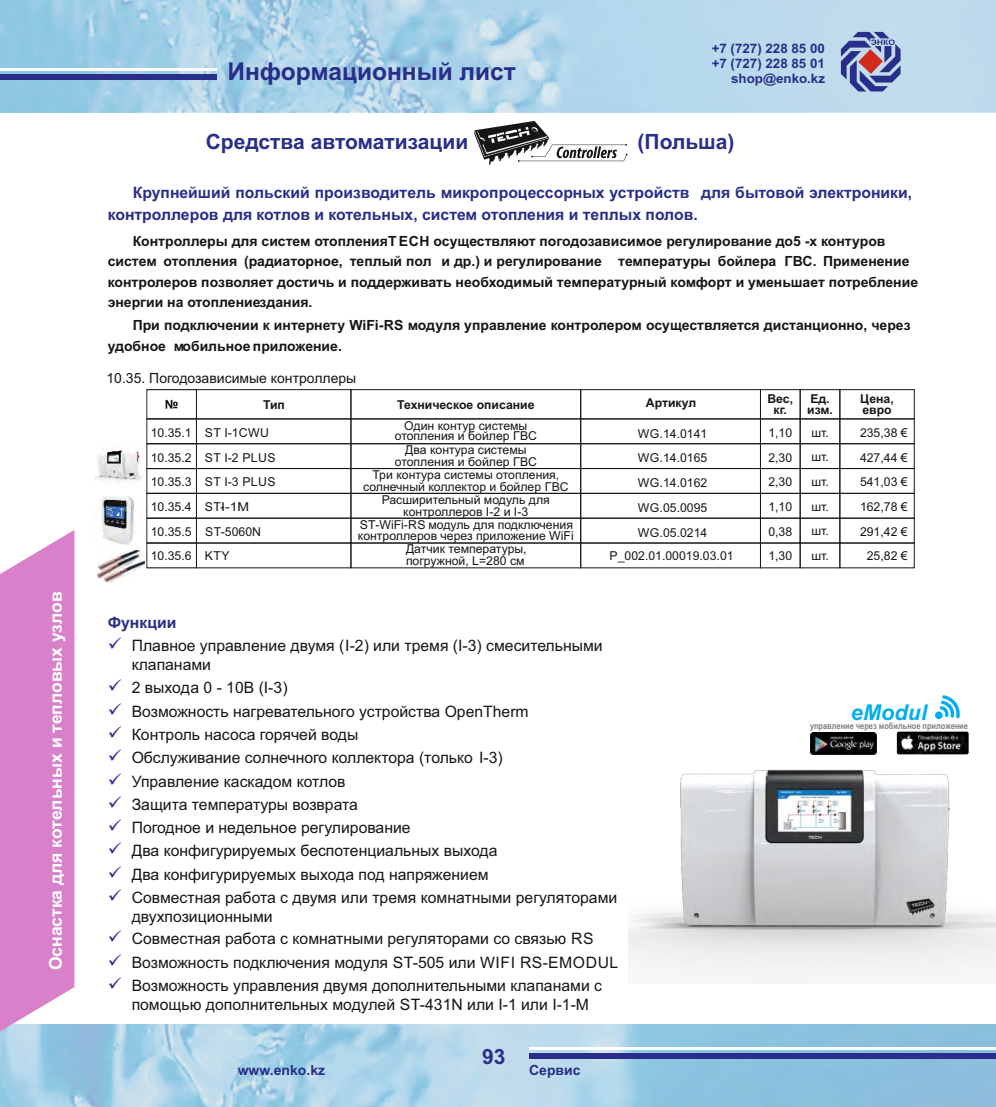
<style>
.page{position:relative;width:996px;height:1107px;background:#fff}
.page>*{position:absolute;margin:0;border:0;box-sizing:border-box;transform-origin:0 0}
.t1{font:700 24.5px "Arial";color:#282e89}
.t2{font:italic 700 21.7px "Arial";color:#00aeef}
.t3{font:700 21px "Arial";color:#282e89}
.t4{font:700 17.5px "Arial";color:#fff}
.t5{font:15.75px/23.3px "Arial";color:#151616}
.t6{font:700 15.75px/22.6px "Arial";color:#282e89}
.t7{font:700 14px/20.5px "Arial";color:#151616}
.t8{font:14px "Arial";color:#151616}
.t9{font:700 14px "Arial";color:#282e89}
.t10{font:700 13.12px/14.5px "Arial";color:#282e89;text-align:right}
.t11{font:12.25px/24.7px "Arial";color:#151616;text-align:center}
.t12{font:700 12.25px/11.5px "Arial";color:#151616}
.t13{font:12.25px/24.7px "Arial";letter-spacing:.035em;color:#151616}
.t14{font:700 9.1px "Arial Narrow";color:#818281}
</style>
<div class="page">
<img style="left:1px;top:0;width:995px;height:112px">
<img style="left:101px;top:496px;width:34px;height:48px">
<img style="left:95px;top:449px;width:46px;height:32px">
<img style="left:98px;top:550px;width:46px;height:32px">
<img style="left:1px;top:1024px;width:995px;height:82px">
<svg style="left:0;top:530px;width:74px;height:500px;background:#da8acd"></svg>
<div style="left:0;top:75px;width:216px;height:5px;background:#282e89"></div>
<hr style="left:0;top:68px;width:216px;height:3px;background:#fff">
<div style="left:530px;top:1053px;width:466px;height:5px;background:#282e89"></div>
<hr style="left:530px;top:1046px;width:466px;height:3px;background:#fff">
<svg style="left:841px;top:32px;width:59px;height:59px;background:#7f80ae"></svg>
<svg style="left:935px;top:695px;width:25px;height:24px"></svg>
<svg style="left:474px;top:121px;width:153px;height:44px"></svg>
<div style="left:146px;top:389px;width:51px;height:30px;border:1px solid #151616"></div>
<svg style="left:166px;top:400px;width:12px;height:8px"></svg>
<div style="left:196px;top:389px;width:155px;height:30px;border:1px solid #151616"></div>
<div style="left:350px;top:389px;width:231px;height:30px;border:1px solid #151616"></div>
<div style="left:580px;top:389px;width:181px;height:30px;border:1px solid #151616"></div>
<div style="left:760px;top:389px;width:40px;height:30px;border:1px solid #151616"></div>
<div style="left:800px;top:389px;width:40px;height:30px;border:1px solid #151616"></div>
<div style="left:839px;top:389px;width:75px;height:30px;border:1px solid #151616"></div>
<div style="left:146px;top:418px;width:51px;height:26px;border:1px solid #151616"></div>
<div style="left:146px;top:443px;width:51px;height:25px;border:1px solid #151616"></div>
<div style="left:146px;top:468px;width:51px;height:25px;border:1px solid #151616"></div>
<div style="left:146px;top:493px;width:51px;height:25px;border:1px solid #151616"></div>
<div style="left:146px;top:517px;width:51px;height:26px;border:1px solid #151616"></div>
<div style="left:146px;top:542px;width:51px;height:26px;border:1px solid #151616"></div>
<div style="left:196px;top:418px;width:155px;height:26px;border:1px solid #151616"></div>
<div style="left:196px;top:443px;width:155px;height:25px;border:1px solid #151616"></div>
<div style="left:196px;top:468px;width:155px;height:25px;border:1px solid #151616"></div>
<div style="left:196px;top:493px;width:155px;height:25px;border:1px solid #151616"></div>
<div style="left:196px;top:517px;width:155px;height:26px;border:1px solid #151616"></div>
<div style="left:196px;top:542px;width:155px;height:26px;border:1px solid #151616"></div>
<div style="left:350px;top:418px;width:231px;height:26px;border:1px solid #151616"></div>
<div style="left:350px;top:443px;width:231px;height:25px;border:1px solid #151616"></div>
<div style="left:350px;top:468px;width:231px;height:25px;border:1px solid #151616"></div>
<div style="left:350px;top:493px;width:231px;height:25px;border:1px solid #151616"></div>
<div style="left:350px;top:517px;width:231px;height:26px;border:1px solid #151616"></div>
<div style="left:350px;top:542px;width:231px;height:26px;border:1px solid #151616"></div>
<div style="left:580px;top:418px;width:181px;height:26px;border:1px solid #151616"></div>
<div style="left:580px;top:443px;width:181px;height:25px;border:1px solid #151616"></div>
<div style="left:580px;top:468px;width:181px;height:25px;border:1px solid #151616"></div>
<div style="left:580px;top:493px;width:181px;height:25px;border:1px solid #151616"></div>
<div style="left:580px;top:517px;width:181px;height:26px;border:1px solid #151616"></div>
<div style="left:580px;top:542px;width:181px;height:26px;border:1px solid #151616"></div>
<div style="left:760px;top:418px;width:40px;height:26px;border:1px solid #151616"></div>
<div style="left:760px;top:443px;width:40px;height:25px;border:1px solid #151616"></div>
<div style="left:760px;top:468px;width:40px;height:25px;border:1px solid #151616"></div>
<div style="left:760px;top:493px;width:40px;height:25px;border:1px solid #151616"></div>
<div style="left:760px;top:517px;width:40px;height:26px;border:1px solid #151616"></div>
<div style="left:760px;top:542px;width:40px;height:26px;border:1px solid #151616"></div>
<div style="left:800px;top:418px;width:40px;height:26px;border:1px solid #151616"></div>
<div style="left:800px;top:443px;width:40px;height:25px;border:1px solid #151616"></div>
<div style="left:800px;top:468px;width:40px;height:25px;border:1px solid #151616"></div>
<div style="left:800px;top:493px;width:40px;height:25px;border:1px solid #151616"></div>
<div style="left:800px;top:517px;width:40px;height:26px;border:1px solid #151616"></div>
<div style="left:800px;top:542px;width:40px;height:26px;border:1px solid #151616"></div>
<div style="left:839px;top:418px;width:75px;height:26px;border:1px solid #151616"></div>
<div style="left:839px;top:443px;width:75px;height:25px;border:1px solid #151616"></div>
<div style="left:839px;top:468px;width:75px;height:25px;border:1px solid #151616"></div>
<div style="left:839px;top:493px;width:75px;height:25px;border:1px solid #151616"></div>
<div style="left:839px;top:517px;width:75px;height:26px;border:1px solid #151616"></div>
<div style="left:839px;top:542px;width:75px;height:26px;border:1px solid #151616"></div>
<img style="left:628px;top:731px;width:368px;height:244px">
<p class="t4" style="left:49px;top:969px;width:380px;rotate:-90deg">Оснастка для котельных и тепловых узлов</p>
<h1 class="t1" style="left:227px;top:62px;width:290px">Информационный лист</h1>
<p class="t10" style="left:712px;top:43px;width:115px">+7 (727) 228 85 00 +7 (727) 228 85 01 shop@enko.kz</p>
<h3 class="t3" style="left:206px;top:134px;width:264px">Средства автоматизации</h3>
<h3 class="t3" style="left:637px;top:134px;width:98px">(Польша)</h3>
<p class="t6" style="left:108px;top:182px;width:806px;text-indent:25px">Крупнейший польский производитель микропроцессорных устройств для бытовой электроники, контроллеров для котлов и котельных, систем отопления и теплых полов.</p>
<p class="t7" style="left:108px;top:232px;width:812px;text-indent:25px">Контроллеры для систем отопленияT ECH осуществляют погодозависимое регулирование до5 -х контуров систем отопления (радиаторное, теплый пол и др.) и регулирование температуры бойлера ГВС. Применение контролеров позволяет достичь и поддерживать необходимый температурный комфорт и уменьшает потребление энергии на отоплениездания.</p>
<p class="t7" style="left:108px;top:316px;width:804px;text-indent:25px">При подключении к интернету WiFi-RS модуля управление контролером осуществляется дистанционно, через удобное мобильное приложение.</p>
<p class="t8" style="left:106px;top:372px;width:251px">10.35. Погодозависимые контроллеры</p>
<p class="t12" style="left:767px;top:394px;width:27px;text-align:center">Вес, кг.</p>
<p class="t12" style="left:807px;top:394px;width:27px">Ед. изм.</p>
<p class="t12" style="left:263px;top:399px;width:23px">Тип</p>
<p class="t12" style="left:397px;top:399px;width:139px">Техническое описание</p>
<p class="t12" style="left:646px;top:398px;width:52px">Артикул</p>
<p class="t11" style="left:638px;top:422px;width:71px;text-align:justify">WG.14.0141<br>WG.14.0165<br>WG.14.0162<br>WG.05.0095<br>WG.05.0214</p>
<p class="t11" style="left:609px;top:544px;width:125px">P_002.01.00019.03.01</p>
<p class="t11" style="left:395px;top:420px;width:144px;line-height:11px">Один контур системы отопления и бойлер ГВС</p>
<p class="t11" style="left:395px;top:445px;width:144px;line-height:11.5px">Два контура системы отопления и бойлер ГВС</p>
<p class="t13" style="left:205px;top:421px;width:72px">ST I-1CWU<br>ST I-2 PLUS<br>ST I-3 PLUS<br>ST-I-1M<br>ST-5060N<br>KTY</p>
<p class="t11" style="left:811px;top:421px;width:19px;text-align:justify">шт. шт. шт. шт. шт. шт.</p>
<p class="t11" style="left:151px;top:421px;width:42px;text-align:justify">10.35.1<br>10.35.2<br>10.35.3<br>10.35.4<br>10.35.5<br>10.35.6</p>
<p class="t11" style="left:768px;top:421px;width:25px;text-align:justify">1,10<br>2,30<br>2,30<br>1,10<br>0,38<br>1,30</p>
<p class="t11" style="left:363px;top:470px;width:207px;line-height:11.5px">Три контура системы отопления, солнечный коллектор и бойлер ГВС</p>
<p class="t11" style="left:382px;top:495px;width:170px;line-height:11.5px">Расширительный модуль для контроллеров I-2 и I-3</p>
<p class="t11" style="left:358px;top:519px;width:217px;line-height:11.9px">ST-WiFi-RS модуль для подключения контроллеров через приложение WiFi<br>Датчик температуры,<br>погружной, L=280 см</p>
<p class="t12" style="left:860px;top:394px;width:35px">Цена, евро</p>
<p class="t11" style="left:860px;top:421px;width:49px">235,38 €<br>427,44 €<br>541,03 €<br>162,78 €<br>291,42 €<br>25,82 €</p>
<p class="t6" style="left:108px;top:612px;width:70px">Функции</p>
<p class="t5" style="left:132px;top:637px;width:472px;line-height:18.7px">Плавное управление двумя (I-2) или тремя (I-3) смесительными клапанами</p>
<p class="t5" style="left:132px;top:677px;width:487px">2 выхода 0 - 10В (I-3)<br>Возможность нагревательного устройства OpenTherm<br>Контроль насоса горячей воды<br>Обслуживание солнечного коллектора (только I-3)<br>Управление каскадом котлов<br>Защита температуры возврата<br>Погодное и недельное регулирование<br>Два конфигурируемых беспотенциальных выхода<br>Два конфигурируемых выхода под напряжением<br>Совместная работа с двумя или тремя комнатными регуляторами</p>
<p class="t5" style="left:132px;top:905px;width:488px">двухпозиционными<br>Совместная работа с комнатными регуляторами со связью RS Возможность подключения модуля ST-505 или WIFI RS-EMODUL Возможность управления двумя дополнительными клапанами с</p>
<p class="t5" style="left:132px;top:993px;width:459px">помощью дополнительных модулей ST-431N или I-1 или I-1-М</p>
<p class="t9" style="left:238px;top:1064px;width:89px">www.enko.kz</p>
<h3 class="t3" style="left:482px;top:1048px;width:25px">93</h3>
<p class="t9" style="left:529px;top:1064px;width:53px">Сервис</p>
<h2 class="t2" style="left:851px;top:703px;width:78px">eModul</h2>
<p class="t14" style="left:810px;top:722px;width:159px">управление через мобильное приложение</p>
</div>
